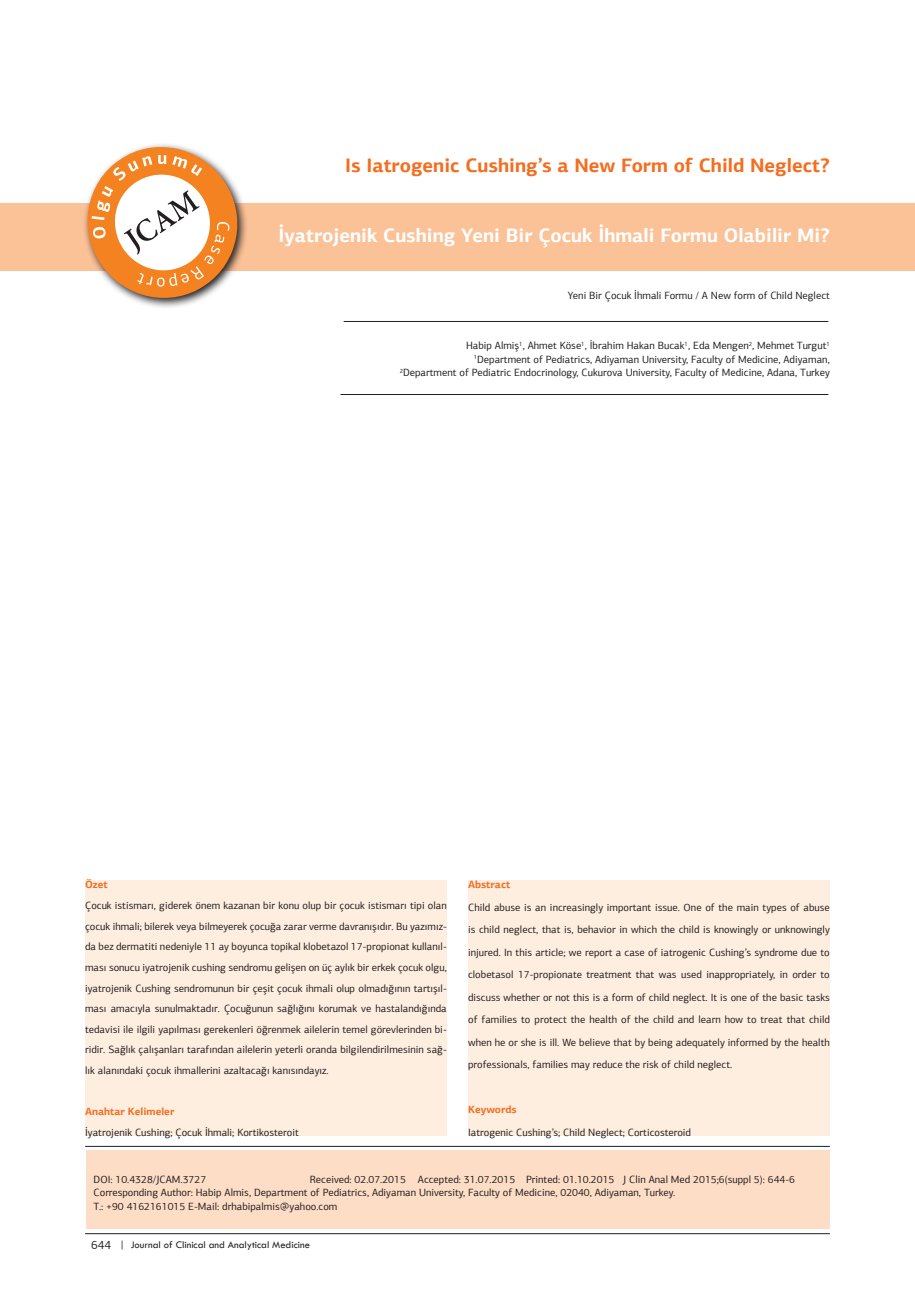
<style>
.page{position:relative;width:915px;height:1306px;background:#fff}
.page>*{position:absolute;margin:0;border:0;box-sizing:border-box;transform-origin:0 0}
.t1{font:700 19.5px "PF Agora Sans Pro";color:#fff}
.t2{font:700 19.5px "PF Agora Sans Pro";color:#f36e21}
.t3{font:10.5px/20.5px "PF Agora Sans Pro";color:#231f20}
.t4{font:10.5px "Tw Cen";color:#231f20}
.s1{font-weight:700;color:#f36e21}
.s2{font-family:"PF Agora Sans Pro";font-size:12px}
</style>
<div class="page">
<div style="left:87px;top:1150px;width:742px;height:79px;background:#fdddc6"></div>
<div style="left:0;top:203px;width:914px;height:67px;background:#fbc197"></div>
<hr style="left:85px;top:1146px;width:744px;height:1px;background:#231f20">
<hr style="left:343px;top:321px;width:485px;height:1px;background:#231f20">
<hr style="left:340px;top:394px;width:488px;height:1px;background:#231f20">
<svg style="left:77px;top:144px;width:170px;height:164px"></svg>
<div style="left:85px;top:880px;width:361px;height:255px;background:#feeee0"></div>
<div style="left:468px;top:880px;width:361px;height:255px;background:#feeee0"></div>
<hr style="left:85px;top:1233px;width:744px;height:1px;background:#231f20">
<p class="t2" style="left:345px;top:152px;width:486px">Is Iatrogenic Cushing’s a New Form of Child Neglect?</p>
<p class="t1" style="left:278px;top:223px;width:552px">İyatrojenik Cushing Yeni Bir Çocuk İhmali Formu Olabilir Mi?</p>
<p class="t3" style="left:567px;top:285px;width:263px">Yeni Bir Çocuk İhmali Formu / A New form of Child Neglect</p>
<p class="t3" style="left:399px;top:339px;width:431px;line-height:13.5px;text-align:right">Habip Almiş<sup>1</sup>, Ahmet Köse<sup>1</sup>, İbrahim Hakan Bucak<sup>1</sup>, Eda Mengen<sup>2</sup>, Mehmet Turgut<sup>1<br>1</sup>Department of Pediatrics, Adiyaman University, Faculty of Medicine, Adiyaman,<br><sup>2</sup>Department of Pediatric Endocrinology, Cukurova University, Faculty of Medicine, Adana, Turkey</p>
<p class="t3" style="left:85px;top:874px;width:363px"><span class="s1">Özet<br></span>Çocuk istismarı, giderek önem kazanan bir konu olup bir çocuk istismarı tipi olan çocuk ihmali; bilerek veya bilmeyerek çocuğa zarar verme davranışıdır. Bu yazımız&shy;da bez dermatiti nedeniyle 11 ay boyunca topikal klobetazol 17-propionat kullanıl&shy;ması sonucu iyatrojenik cushing sendromu gelişen on üç aylık bir erkek çocuk olgu, iyatrojenik Cushing sendromunun bir çeşit çocuk ihmali olup olmadığının tartışıl&shy;ması amacıyla sunulmaktadır. Çocuğunun sağlığını korumak ve hastalandığında tedavisi ile ilgili yapılması gerekenleri öğrenmek ailelerin temel görevlerinden bi&shy;ridir. Sağlık çalışanları tarafından ailelerin yeterli oranda bilgilendirilmesinin sağ&shy;lık alanındaki çocuk ihmallerini azaltacağı kanısındayız.</p>
<p class="t3" style="left:85px;top:1101px;width:215px"><span class="s1">Anahtar Kelimeler<br></span>İyatrojenik Cushing; Çocuk İhmali; Kortikosteroit</p>
<p class="t3" style="left:468px;top:873px;width:363px;line-height:22.5px"><span class="s1">Abstract<br></span>Child abuse is an increasingly important issue. One of the main types of abuse is child neglect, that is, behavior in which the child is knowingly or unknowingly injured. In this article; we report a case of iatrogenic Cushing’s syndrome due to clobetasol 17-propionate treatment that was used inappropriately, in order to discuss whether or not this is a form of child neglect. It is one of the basic tasks of families to protect the health of the child and learn how to treat that child when he or she is ill. We believe that by being adequately informed by the health professionals, families may reduce the risk of child neglect.</p>
<p class="t3" style="left:468px;top:1098px;width:224px;line-height:22.5px"><span class="s1">Keywords<br></span>Iatrogenic Cushing’s; Child Neglect; Corticosteroid</p>
<p class="t3" style="left:94px;top:1172px;width:702px;line-height:13.5px;text-indent:216px">Received: 02.07.2015 Accepted: 31.07.2015 Printed: 01.10.2015 J Clin Anal Med 2015;6(suppl 5): 644-6<br>Corresponding Author: Habip Almis, Department of Pediatrics, Adiyaman University, Faculty of Medicine, 02040, Adiyaman, Turkey.<br>T.: +90 4162161015 E-Mail: drhabipalmis@yahoo.com</p>
<p class="t3" style="left:94px;top:1168px;width:114px">DOI: 10.4328/JCAM.3727</p>
<p class="t4" style="left:91px;top:1237px;width:220px"><span class="s2">644</span> | Journal of Clinical and Analytical Medicine</p>
<p class="t4" style="left:89px;top:1243px;width:198px"><span class="s2">1</span> | Journal of Clinical and Analytical Medicine</p>
</div>
